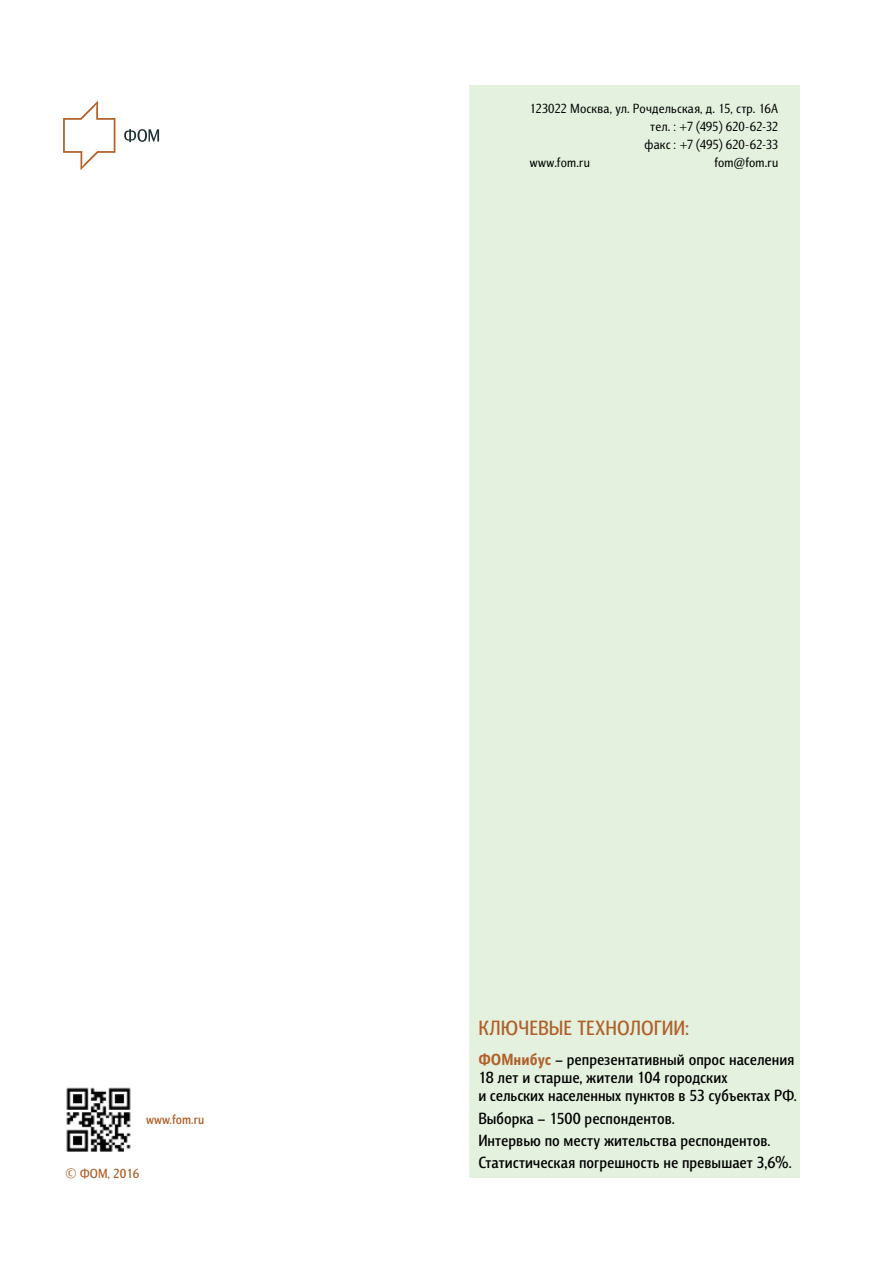
<style>
.page{position:relative;width:893px;height:1263px;background:#fff}
.page>*{position:absolute;margin:0;border:0;box-sizing:border-box;transform-origin:0 0}
.t1{font:500 21px "Barnaul Grotesk";letter-spacing:.005em;color:#b16029}
.t2{font:500 16.5px/18px "Barnaul Grotesk";color:#000}
.t3{font:13.5px "Barnaul Grotesk";letter-spacing:.01em;color:#000}
.t4{font:500 13.5px "Barnaul Grotesk";color:#b16029}
.s1{font-weight:800;color:#b16029}
</style>
<div class="page">
<div style="left:469px;top:85px;width:330px;height:1093px;background:#e3f1de"></div>
<img style="left:66px;top:1087px;width:65px;height:65px">
<svg style="left:124px;top:129px;width:35px;height:13px"></svg>
<svg style="left:63px;top:101px;width:52px;height:69px"></svg>
<p class="t3" style="left:530px;top:101px;width:250px">123022 Москва, ул. Рочдельская, д. 15, стр. 16А</p>
<p class="t3" style="left:650px;top:119px;width:129px">тел. : +7 (495) 620-62-32</p>
<p class="t3" style="left:645px;top:137px;width:135px">факс : +7 (495) 620-62-33</p>
<p class="t3" style="left:530px;top:154px;width:61px">www.fom.ru</p>
<p class="t3" style="left:714px;top:154px;width:65px">fom@fom.ru</p>
<p class="t4" style="left:146px;top:1112px;width:60px">www.fom.ru</p>
<p class="t4" style="left:66px;top:1165px;width:75px">© ФОМ, 2016</p>
<p class="t1" style="left:478px;top:1015px;width:212px">КЛЮЧЕВЫЕ ТЕХНОЛОГИИ:</p>
<p class="t2" style="left:478px;top:1050px;width:320px"><span class="s1">ФОМнибус</span> – репрезентативный опрос населения<br>18 лет и старше, жители 104 городских<br>и сельских населенных пунктов в 53 субъектах РФ.</p>
<p class="t2" style="left:478px;top:1106px;width:315px;line-height:22.2px">Выборка – 1500 респондентов.<br>Интервью по месту жительства респондентов.<br>Статистическая погрешность не превышает 3,6%.</p>
</div>
